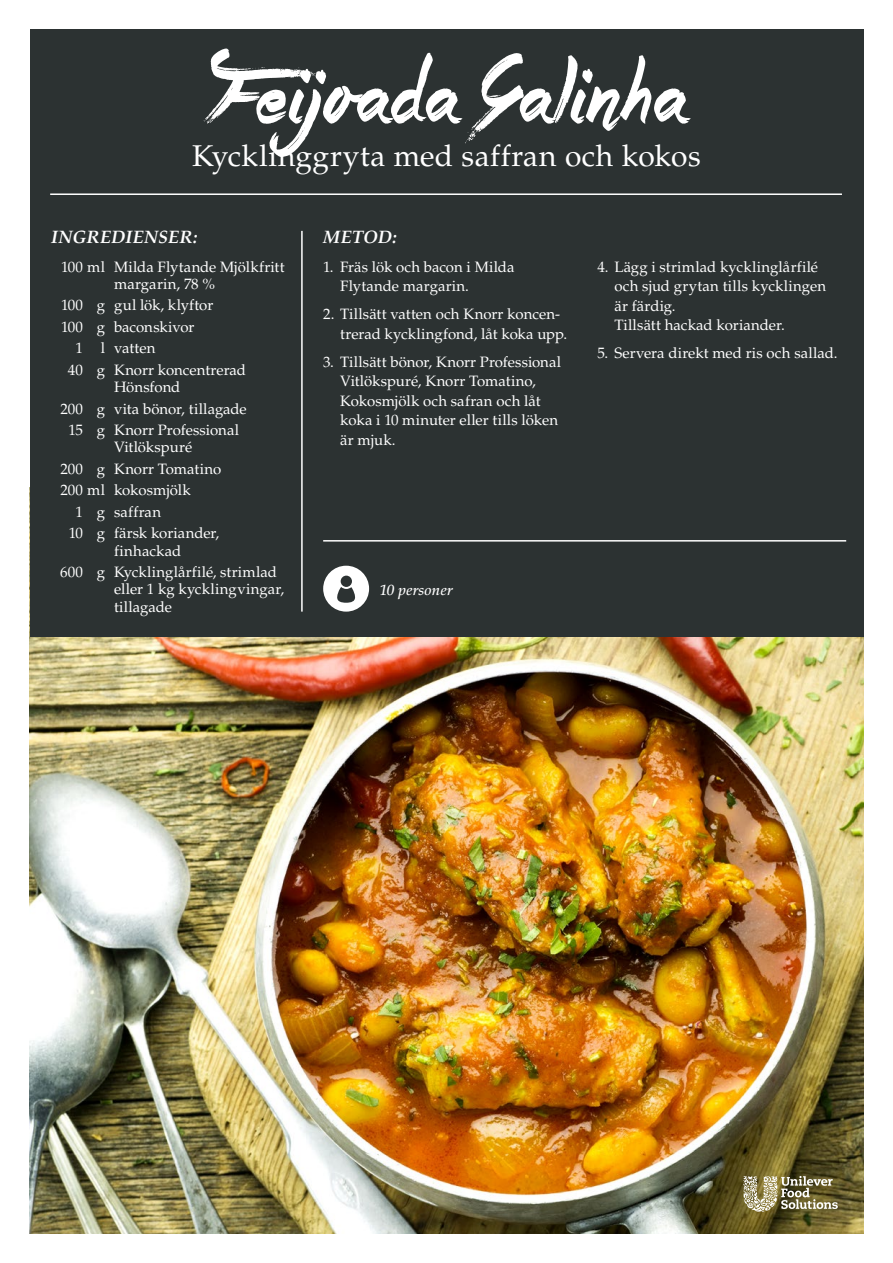
<style>
.page{position:relative;width:893px;height:1263px;background:#fff}
.page>*{position:absolute;margin:0;border:0;box-sizing:border-box;transform-origin:0 0}
.Overskrift_Story_Boo{font:90px "Story Book DK";color:#fff}
.Overskrift_Palatino{font:30px "Palatino LT Std";letter-spacing:.015em;color:#fff}
.Mellemoverskrift_ver{font:italic 700 18px "Palatino LT Std";letter-spacing:.015em;color:#fff}
.Opskrift_SE{font:15px/19.5px "Palatino LT Std";letter-spacing:.005em;color:#fff}
.Ingredienser_SE{font:15px/17.2px "Palatino LT Std";color:#fff}
.Infotekst_kursiv{font:italic 500 15px "Palatino LT Std";letter-spacing:.01em;color:#fff}
</style>
<div class="page">
<img style="left:30px;top:637px;width:833px;height:596px">
<div style="left:30px;top:30px;width:833px;height:607px;background:#2c3232"></div>
<hr style="left:301px;top:231px;width:2px;height:381px;background:#fff">
<hr style="left:323px;top:540px;width:523px;height:2px;background:#fff">
<hr style="left:50px;top:193px;width:792px;height:2px;background:#fff">
<div style="left:323px;top:566px;width:46px;height:46px;background:#fff;border-radius:50%"></div>
<div style="left:341px;top:576px;width:11px;height:11px;background:#2c3232;border-radius:50%"></div>
<svg style="left:337px;top:587px;width:18px;height:16px"></svg>
<svg style="left:743px;top:1176px;width:95px;height:36px"></svg>
<p class="Overskrift_Story_Boo" style="left:204px;top:45px;width:487px">Feijoada Galinha</p>
<p class="Overskrift_Palatino" style="left:192px;top:138px;width:510px">Kycklinggryta med saffran och kokos</p>
<p class="Mellemoverskrift_ver" style="left:51px;top:227px;width:148px">INGREDIENSER:</p>
<p class="Mellemoverskrift_ver" style="left:323px;top:227px;width:75px">METOD:</p>
<p class="Ingredienser_SE" style="left:114px;top:258px;width:172px;text-indent:-53px">100 ml Milda Flytande Mjölkfritt margarin, 78 %</p>
<p class="Ingredienser_SE" style="left:61px;top:297px;width:154px">100 g gul lök, klyftor</p>
<p class="Ingredienser_SE" style="left:61px;top:318px;width:135px">100 g baconskivor</p>
<p class="Ingredienser_SE" style="left:75px;top:340px;width:82px">1 l vatten</p>
<p class="Ingredienser_SE" style="left:114px;top:361px;width:133px;text-indent:-46px">40 g Knorr koncentrerad<br>Hönsfond</p>
<p class="Ingredienser_SE" style="left:60px;top:400px;width:188px">200 g vita bönor, tillagade</p>
<p class="Ingredienser_SE" style="left:68px;top:422px;width:172px;text-align:center">15 g Knorr Professional<br>Vitlökspuré</p>
<p class="Ingredienser_SE" style="left:60px;top:460px;width:162px">200 g Knorr Tomatino</p>
<p class="Ingredienser_SE" style="left:60px;top:482px;width:132px">200 ml kokosmjölk</p>
<p class="Ingredienser_SE" style="left:75px;top:503px;width:87px">1 g saffran</p>
<p class="Ingredienser_SE" style="left:69px;top:525px;width:152px;text-align:center">10 g färsk koriander, finhackad</p>
<p class="Ingredienser_SE" style="left:114px;top:564px;width:172px;text-indent:-54px">600 g Kycklinglårfilé, strimlad eller 1 kg kycklingvingar, tillagade</p>
<p class="Opskrift_SE" style="left:340px;top:257px;width:176px;text-indent:-17px">1. Fräs lök och bacon i Milda<br>Flytande margarin.</p>
<p class="Opskrift_SE" style="left:340px;top:304px;width:229px;text-indent:-17px">2. Tillsätt vatten och Knorr koncen&shy;trerad kycklingfond, låt koka upp.</p>
<p class="Opskrift_SE" style="left:340px;top:352px;width:223px;text-indent:-17px">3. Tillsätt bönor, Knorr Professional<br>Vitlökspuré, Knorr Tomatino,<br>Kokosmjölk och safran och låt koka i 10 minuter eller tills löken är mjuk.</p>
<p class="Infotekst_kursiv" style="left:380px;top:581px;width:74px">10 personer</p>
<p class="Opskrift_SE" style="left:614px;top:257px;width:213px;text-indent:-17px">4. Lägg i strimlad kycklinglårfilé och sjud grytan tills kycklingen är färdig.<br>Tillsätt hackad koriander.</p>
<p class="Opskrift_SE" style="left:597px;top:343px;width:242px">5. Servera direkt med ris och sallad.</p>
</div>
